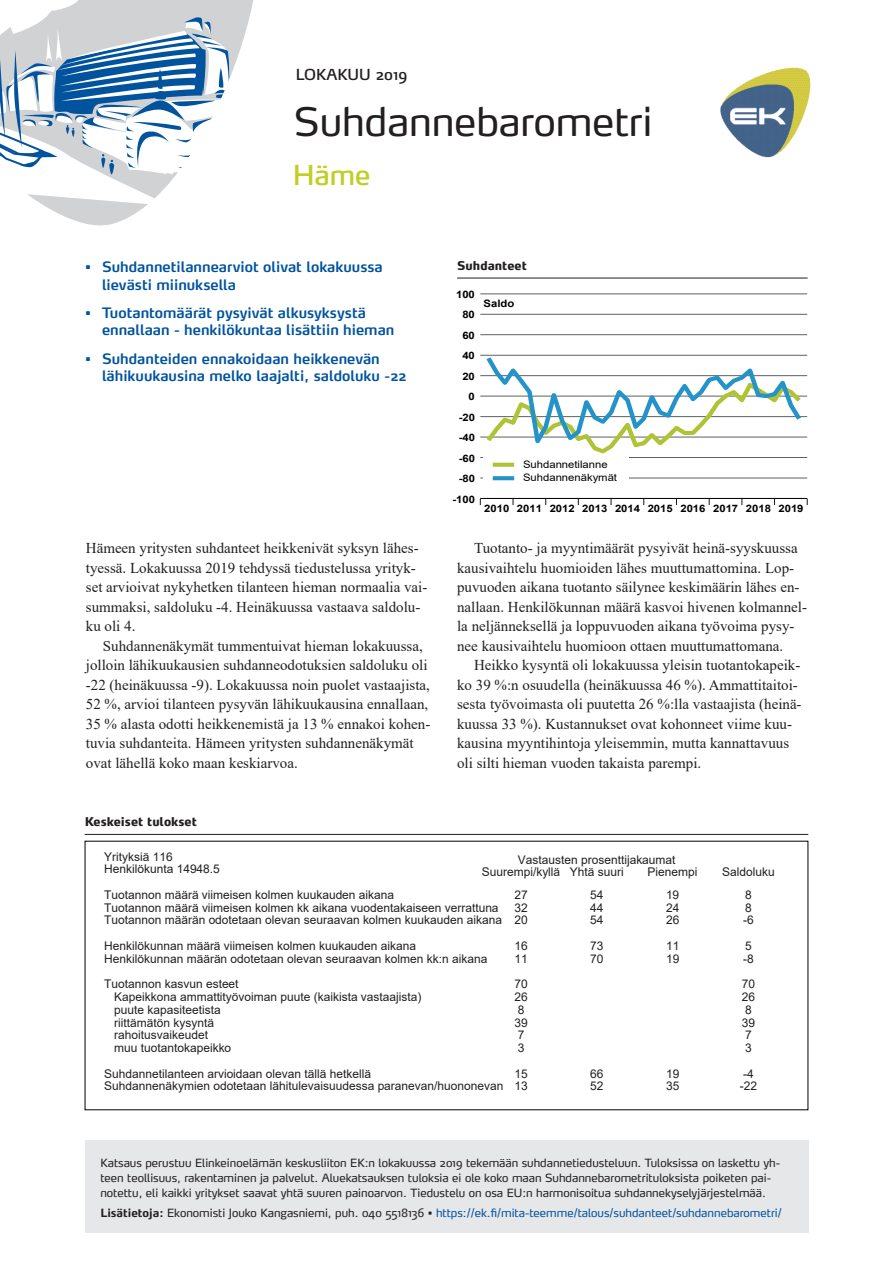
<style>
.page{position:relative;width:893px;height:1263px;background:#fff}
.page>*{position:absolute;margin:0;border:0;box-sizing:border-box;transform-origin:0 0}
.t1{font:39px "Max";color:#231f20}
.OTS_-_lääni{font:27px "Max";color:#c1ce23}
.Leipä_2_sisennys{font:15px/19.5px "Times New Roman";color:#231f20}
.Leipä{font:15px/19.5px "Times New Roman";color:#231f20}
.t2{font:15px "Max";color:#231f20}
.Ingressi_bullet{font:600 14.25px/17px "Max";color:#01539e}
.t3{font:12px/12px "Arial";color:#231f20}
.Kuvateksti_viiva_all{font:800 12px "Max";color:#231f20}
.t4{font:11.25px/15px "Max";color:#231f20}
.t5{font:11.25px "Max";color:#01539e}
.t6{font:700 10.2px "Arial";color:#000001;scale:1.1 1}
.t7{font:10.2px/13.5px "Arial";color:#000001;scale:1.1 1}
.s1{font-weight:700;color:#231f20}
.s2{color:#231f20}
</style>
<div class="page">
<div style="left:85px;top:1141px;width:723px;height:92px;background:#e6e7e9"></div>
<img style="left:720px;top:67px;width:91px;height:91px">
<svg style="left:0;top:0;width:254px;height:226px"></svg>
<hr style="left:480px;top:478px;width:327px;height:1px;background:#56595a">
<hr style="left:480px;top:457px;width:327px;height:1px;background:#56595a">
<hr style="left:480px;top:437px;width:327px;height:1px;background:#56595a">
<hr style="left:480px;top:416px;width:327px;height:1px;background:#56595a">
<hr style="left:480px;top:396px;width:327px;height:1px;background:#56595a">
<hr style="left:480px;top:375px;width:327px;height:1px;background:#56595a">
<hr style="left:480px;top:355px;width:327px;height:1px;background:#56595a">
<hr style="left:480px;top:334px;width:327px;height:1px;background:#56595a">
<hr style="left:480px;top:314px;width:327px;height:1px;background:#56595a">
<hr style="left:480px;top:294px;width:327px;height:1px;background:#56595a">
<hr style="left:480px;top:498px;width:327px;height:1px;background:#000001">
<svg style="left:482px;top:354px;width:323px;height:100px"></svg>
<div style="left:484px;top:455px;width:145px;height:31px;background:#fff"></div>
<svg style="left:493px;top:463px;width:21px;height:4px"></svg>
<svg style="left:493px;top:476px;width:21px;height:4px"></svg>
<hr style="left:85px;top:834px;width:723px;height:1px;background:#231f20">
<hr style="left:457px;top:278px;width:351px;height:1px;background:#231f20">
<p class="t2" style="left:296px;top:65px;width:113px">LOKAKUU 2019</p>
<h1 class="t1" style="left:294px;top:97px;width:360px">Suhdannebarometri</h1>
<p class="OTS_-_lääni" style="left:293px;top:158px;width:79px">Häme</p>
<p class="Ingressi_bullet" style="left:102px;top:258px;width:282px;text-indent:-17px">• Suhdannetilannearviot olivat lokakuussa lievästi miinuksella</p>
<p class="Ingressi_bullet" style="left:102px;top:304px;width:294px;text-indent:-17px">• Tuotantomäärät pysyivät alkusyksystä ennallaan - henkilökuntaa lisättiin hieman</p>
<p class="Ingressi_bullet" style="left:102px;top:349px;width:306px;text-indent:-17px">• Suhdanteiden ennakoidaan heikkenevän lähikuukausina melko laajalti, saldoluku -22</p>
<p class="Leipä" style="left:86px;top:538px;width:343px">Hämeen yritysten suhdanteet heikkenivät syksyn lähes&shy;tyessä. Lokakuussa 2019 tehdyssä tiedustelussa yrityk&shy;set arvioivat nykyhetken tilanteen hieman normaalia vai&shy;summaksi, saldoluku -4. Heinäkuussa vastaava saldolu&shy;ku oli 4.</p>
<p class="Leipä_2_sisennys" style="left:86px;top:635px;width:346px;text-indent:17px">Suhdannenäkymät tummentuivat hieman lokakuussa, jolloin lähikuukausien suhdanneodotuksien saldoluku oli -22 (heinäkuussa -9). Lokakuussa noin puolet vastaajista, 52 %, arvioi tilanteen pysyvän lähikuukausina ennallaan, 35 % alasta odotti heikkenemistä ja 13 % ennakoi kohen&shy;tuvia suhdanteita. Hämeen yritysten suhdannenäkymät ovat lähellä koko maan keskiarvoa.</p>
<p class="Kuvateksti_viiva_all" style="left:85px;top:814px;width:114px">Keskeiset tulokset</p>
<p class="Kuvateksti_viiva_all" style="left:457px;top:258px;width:71px">Suhdanteet</p>
<p class="t6" style="left:456px;top:287px;width:19px">100</p>
<p class="t6" style="left:462px;top:308px;width:13px">80</p>
<p class="t6" style="left:462px;top:328px;width:13px">60</p>
<p class="t6" style="left:462px;top:348px;width:13px">40</p>
<p class="t6" style="left:462px;top:369px;width:13px">20</p>
<p class="t6" style="left:469px;top:389px;width:7px">0</p>
<p class="t6" style="left:459px;top:410px;width:16px">-20</p>
<p class="t6" style="left:459px;top:430px;width:16px">-40</p>
<p class="t6" style="left:459px;top:451px;width:16px">-60</p>
<p class="t6" style="left:459px;top:471px;width:16px">-80</p>
<p class="t6" style="left:452px;top:492px;width:22px">-100</p>
<p class="t6" style="left:484px;top:296px;width:29px">Saldo</p>
<p class="t7" style="left:523px;top:457px;width:87px">Suhdannetilanne<br>Suhdannenäkymät</p>
<p class="t6" style="left:484px;top:501px;width:292px">2010 2011 2012 2013 2014 2015 2016 2017 2018 2019</p>
<p class="Leipä_2_sisennys" style="left:457px;top:538px;width:351px;text-indent:17px">Tuotanto- ja myyntimäärät pysyivät heinä-syyskuussa kausivaihtelu huomioiden lähes muuttumattomina. Lop&shy;puvuoden aikana tuotanto säilynee keskimäärin lähes en&shy;nallaan. Henkilökunnan määrä kasvoi hivenen kolmannel&shy;la neljänneksellä ja loppuvuoden aikana työvoima pysy&shy;nee kausivaihtelu huomioon ottaen muuttumattomana.</p>
<p class="Leipä_2_sisennys" style="left:457px;top:655px;width:346px;text-indent:17px">Heikko kysyntä oli lokakuussa yleisin tuotantokapeik&shy;ko 39 %:n osuudella (heinäkuussa 46 %). Ammattitaitoi&shy;sesta työvoimasta oli puutetta 26 %:lla vastaajista (heinä&shy;kuussa 33 %). Kustannukset ovat kohonneet viime kuu&shy;kausina myyntihintoja yleisemmin, mutta kannattavuus oli silti hieman vuoden takaista parempi.</p>
<p class="t3" style="left:104px;top:850px;width:70px">Yrityksiä 116</p>
<p class="t3" style="left:482px;top:853px;width:195px;text-indent:36px">Vastausten prosenttijakaumat<br>Suurempi/kyllä Yhtä suuri</p>
<p class="t3" style="left:104px;top:863px;width:117px">Henkilökunta 14948.5</p>
<p class="t3" style="left:648px;top:865px;width:51px">Pienempi</p>
<p class="t3" style="left:722px;top:865px;width:54px">Saldoluku</p>
<p class="t3" style="left:104px;top:888px;width:291px">Tuotannon määrä viimeisen kolmen kuukauden aikana</p>
<p class="t3" style="left:514px;top:888px;width:15px">27</p>
<p class="t3" style="left:590px;top:888px;width:15px">54</p>
<p class="t3" style="left:666px;top:888px;width:15px">19</p>
<p class="t3" style="left:745px;top:888px;width:8px">8</p>
<p class="t3" style="left:104px;top:901px;width:396px">Tuotannon määrä viimeisen kolmen kk aikana vuodentakaiseen verrattuna</p>
<p class="t3" style="left:514px;top:901px;width:15px">32</p>
<p class="t3" style="left:590px;top:901px;width:15px">44</p>
<p class="t3" style="left:666px;top:901px;width:15px">24</p>
<p class="t3" style="left:745px;top:901px;width:8px">8</p>
<p class="t3" style="left:104px;top:914px;width:425px">Tuotannon määrän odotetaan olevan seuraavan kolmen kuukauden aikana 20</p>
<p class="t3" style="left:590px;top:914px;width:15px">54</p>
<p class="t3" style="left:666px;top:914px;width:15px">26</p>
<p class="t3" style="left:743px;top:914px;width:12px">-6</p>
<p class="t3" style="left:104px;top:940px;width:313px">Henkilökunnan määrä viimeisen kolmen kuukauden aikana</p>
<p class="t3" style="left:514px;top:940px;width:15px">16</p>
<p class="t3" style="left:590px;top:940px;width:15px">73</p>
<p class="t3" style="left:666px;top:940px;width:15px">11</p>
<p class="t3" style="left:745px;top:940px;width:8px">5</p>
<p class="t3" style="left:104px;top:952px;width:385px">Henkilökunnan määrän odotetaan olevan seuraavan kolmen kk:n aikana</p>
<p class="t3" style="left:514px;top:952px;width:15px">11</p>
<p class="t3" style="left:590px;top:952px;width:15px">70</p>
<p class="t3" style="left:666px;top:952px;width:15px">19</p>
<p class="t3" style="left:743px;top:952px;width:12px">-8</p>
<p class="t3" style="left:104px;top:978px;width:136px">Tuotannon kasvun esteet</p>
<p class="t3" style="left:514px;top:978px;width:15px">70</p>
<p class="t3" style="left:742px;top:978px;width:15px">70</p>
<p class="t3" style="left:114px;top:991px;width:309px">Kapeikkona ammattityövoiman puute (kaikista vastaajista)</p>
<p class="t3" style="left:514px;top:991px;width:15px">26</p>
<p class="t3" style="left:742px;top:991px;width:15px">26</p>
<p class="t3" style="left:114px;top:1003px;width:108px">puute kapasiteetista</p>
<p class="t3" style="left:518px;top:1003px;width:8px">8</p>
<p class="t3" style="left:745px;top:1003px;width:8px">8</p>
<p class="t3" style="left:114px;top:1016px;width:101px">riittämätön kysyntä</p>
<p class="t3" style="left:514px;top:1016px;width:15px">39</p>
<p class="t3" style="left:742px;top:1016px;width:15px">39</p>
<p class="t3" style="left:114px;top:1029px;width:95px">rahoitusvaikeudet</p>
<p class="t3" style="left:518px;top:1029px;width:8px">7</p>
<p class="t3" style="left:745px;top:1029px;width:8px">7</p>
<p class="t3" style="left:114px;top:1042px;width:119px">muu tuotantokapeikko</p>
<p class="t3" style="left:518px;top:1042px;width:8px">3</p>
<p class="t3" style="left:745px;top:1042px;width:8px">3</p>
<p class="t3" style="left:104px;top:1067px;width:268px">Suhdannetilanteen arvioidaan olevan tällä hetkellä</p>
<p class="t3" style="left:514px;top:1067px;width:15px">15</p>
<p class="t3" style="left:590px;top:1067px;width:15px">66</p>
<p class="t3" style="left:666px;top:1067px;width:15px">19</p>
<p class="t3" style="left:743px;top:1067px;width:12px">-4</p>
<p class="t3" style="left:104px;top:1080px;width:425px">Suhdannenäkymien odotetaan lähitulevaisuudessa paranevan/huononevan 13</p>
<p class="t3" style="left:590px;top:1080px;width:15px">52</p>
<p class="t3" style="left:666px;top:1080px;width:15px">35</p>
<p class="t3" style="left:740px;top:1080px;width:19px">-22</p>
<p class="t4" style="left:100px;top:1155px;width:681px">Katsaus perustuu Elinkeinoelämän keskusliiton EK:n lokakuussa 2019 tekemään suhdannetiedusteluun. Tuloksissa on laskettu yh&shy;teen teollisuus, rakentaminen ja palvelut. Aluekatsauksen tuloksia ei ole koko maan Suhdannebarometrituloksista poiketen pai&shy;notettu, eli kaikki yritykset saavat yhtä suuren painoarvon. Tiedustelu on osa EU:n harmonisoitua suhdannekyselyjärjestelmää.</p>
<p class="t5" style="left:100px;top:1205px;width:683px"><span class="s1">Lisätietoja:</span> <span class="s2">Ekonomisti Jouko Kangasniemi, puh. 040 5518136 •</span> https://ek.fi/mita-teemme/talous/suhdanteet/suhdannebarometri/</p>
</div>
